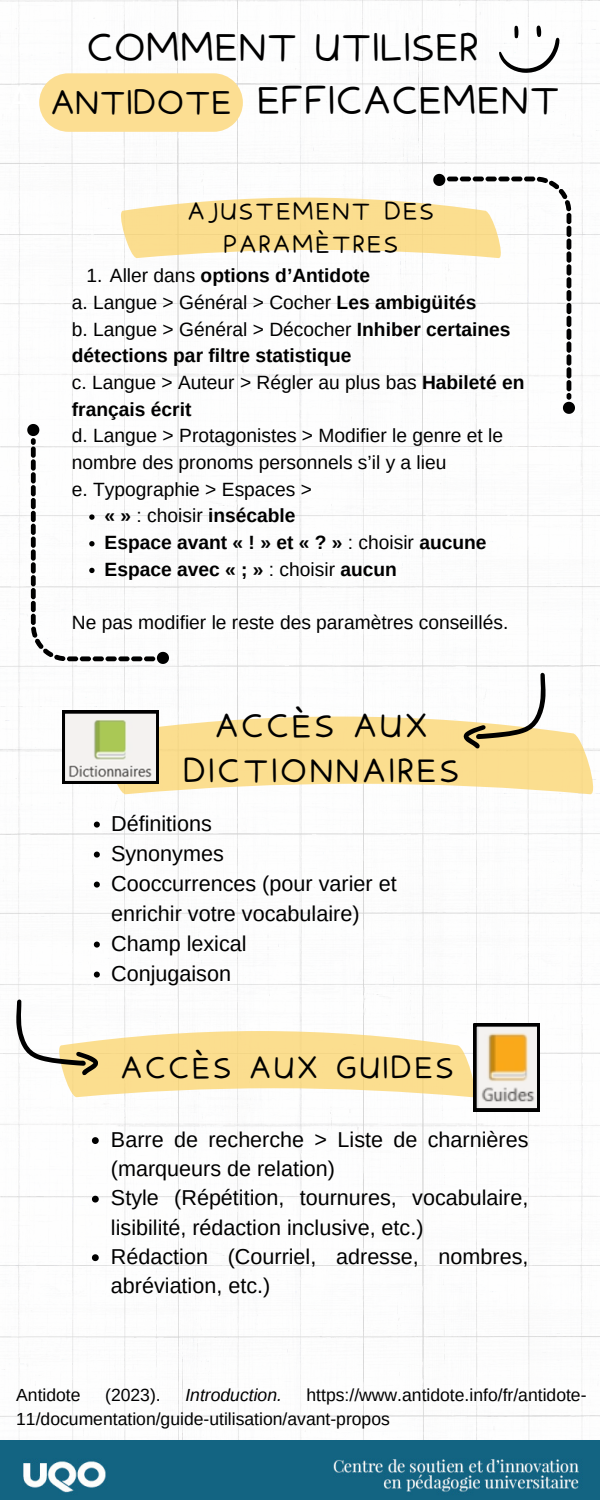
<style>
.page{position:relative;width:600px;height:1500px;background:#fff}
.page>*{position:absolute;margin:0;border:0;box-sizing:border-box;transform-origin:0 0}
.t1{font:38.6px/53.2px "Irene Florentina";letter-spacing:-.07em;color:#000}
.t2{font:33.3px "Irene Florentina";letter-spacing:-.07em;color:#000}
.t3{font:32.8px/45.8px "Irene Florentina";color:#000;text-align:center}
.t4{font:30.5px "Irene Florentina";color:#000}
.t5{font:24px/33px "Irene Florentina";color:#000;text-align:center}
.t6{font:21.6px/30px "Arimo";color:#000}
.t7{font:21.5px/29.3px "Arimo";color:#000}
.t8{font:19.2px/26.7px "Arimo";color:#000}
.t9{font:700 19.2px/26.7px "Arimo";color:#000}
.t10{font:17.6px/24px "Arimo";color:#000}
.t11{font:italic 17.6px "Arimo";color:#000}
.s1{color:#fff}
.s2{font-weight:400}
.s3{font-weight:700}
</style>
<div class="page">
<img style="left:0;top:0;width:600px;height:1440px">
<svg style="left:499px;top:25px;width:61px;height:48px"></svg>
<svg style="left:104px;top:717px;width:490px;height:77px;fill:#fbde8f"></svg>
<svg style="left:39px;top:73px;width:204px;height:59px;background:#fbdf99"></svg>
<svg style="left:120px;top:174px;width:455px;height:240px"></svg>
<svg style="left:27px;top:424px;width:142px;height:240px"></svg>
<svg style="left:464px;top:673px;width:81px;height:76px"></svg>
<svg style="left:16px;top:1000px;width:524px;height:111px"></svg>
<svg style="left:62px;top:711px;width:97px;height:73px"></svg>
<img style="left:0;top:1440px;width:600px;height:60px">
<svg style="left:92px;top:1137px;width:7px;height:7px"></svg>
<svg style="left:92px;top:1196px;width:7px;height:7px"></svg>
<svg style="left:92px;top:1254px;width:7px;height:7px"></svg>
<svg style="left:94px;top:822px;width:6px;height:6px"></svg>
<svg style="left:94px;top:852px;width:6px;height:6px"></svg>
<svg style="left:94px;top:882px;width:6px;height:6px"></svg>
<svg style="left:94px;top:942px;width:6px;height:6px"></svg>
<svg style="left:94px;top:972px;width:6px;height:6px"></svg>
<p class="t1" style="left:4px;top:21px;width:478px;text-indent:81px">COMMENT UTILISER<br><span class="s1">ANTODO</span></p>
<p class="t1" style="left:215px;top:74px;width:348px"><span class="s1">E</span> EFFICACEMENT</p>
<p class="t2" style="left:49px;top:81px;width:185px">ANTIDOTE</p>
<p class="t5" style="left:187px;top:195px;width:250px">AJUSTEMENT DES<br>PARAMÈTRES</p>
<p class="t9" style="left:87px;top:262px;width:285px"><span class="s2">1. Aller dans</span> options d’Antidote</p>
<p class="t8" style="left:72px;top:289px;width:406px">a. Langue &gt; Général &gt; Cocher <span class="s3">Les ambigüités</span></p>
<p class="t9" style="left:72px;top:316px;width:440px"><span class="s2">b. Langue &gt; Général &gt; Décocher</span> Inhiber certaines détections par filtre statistique</p>
<p class="t8" style="left:72px;top:369px;width:454px">c. Langue &gt; Auteur &gt; Régler au plus bas <span class="s3">Habileté en français écrit</span></p>
<p class="t8" style="left:72px;top:422px;width:433px">d. Langue &gt; Protagonistes &gt; Modifier le genre et le nombre des pronoms personnels s’il y a lieu</p>
<p class="t8" style="left:72px;top:476px;width:242px">e. Typographie &gt; Espaces &gt;</p>
<p class="t9" style="left:105px;top:502px;width:193px">« » <span class="s2">: choisir</span> insécable</p>
<p class="t9" style="left:105px;top:529px;width:384px">Espace avant « ! » et « ? » <span class="s2">: choisir</span> aucune</p>
<p class="t9" style="left:105px;top:556px;width:294px">Espace avec « ; » <span class="s2">: choisir</span> aucun</p>
<p class="t8" style="left:72px;top:609px;width:438px">Ne pas modifier le reste des paramètres conseillés.</p>
<p class="t3" style="left:182px;top:702px;width:280px">ACCÈS AUX<br>DICTIONNAIRES</p>
<p class="t6" style="left:111px;top:808px;width:102px">Définitions</p>
<p class="t6" style="left:111px;top:838px;width:114px">Synonymes</p>
<p class="t6" style="left:111px;top:868px;width:287px">Cooccurrences (pour varier et enrichir votre vocabulaire)</p>
<p class="t6" style="left:111px;top:928px;width:137px">Champ lexical</p>
<p class="t6" style="left:111px;top:958px;width:122px">Conjugaison</p>
<p class="t4" style="left:119px;top:1048px;width:338px">ACCÈS AUX GUIDES</p>
<p class="t7" style="left:111px;top:1125px;width:419px">Barre de recherche &gt; Liste de charnières (marqueurs de relation)</p>
<p class="t7" style="left:111px;top:1183px;width:419px">Style (Répétition, tournures, vocabulaire, lisibilité, rédaction inclusive, etc.)</p>
<p class="t7" style="left:111px;top:1242px;width:419px">Rédaction (Courriel, adresse, nombres, abréviation, etc.)</p>
<p class="t10" style="left:16px;top:1383px;width:66px">Antidote</p>
<p class="t10" style="left:105px;top:1383px;width:57px">(2023).</p>
<p class="t11" style="left:185px;top:1385px;width:98px">Introduction.</p>
<p class="t10" style="left:16px;top:1383px;width:572px;text-indent:290px">https://www.antidote.info/fr/antidote-<br>11/documentation/guide-utilisation/avant-propos</p>
</div>
